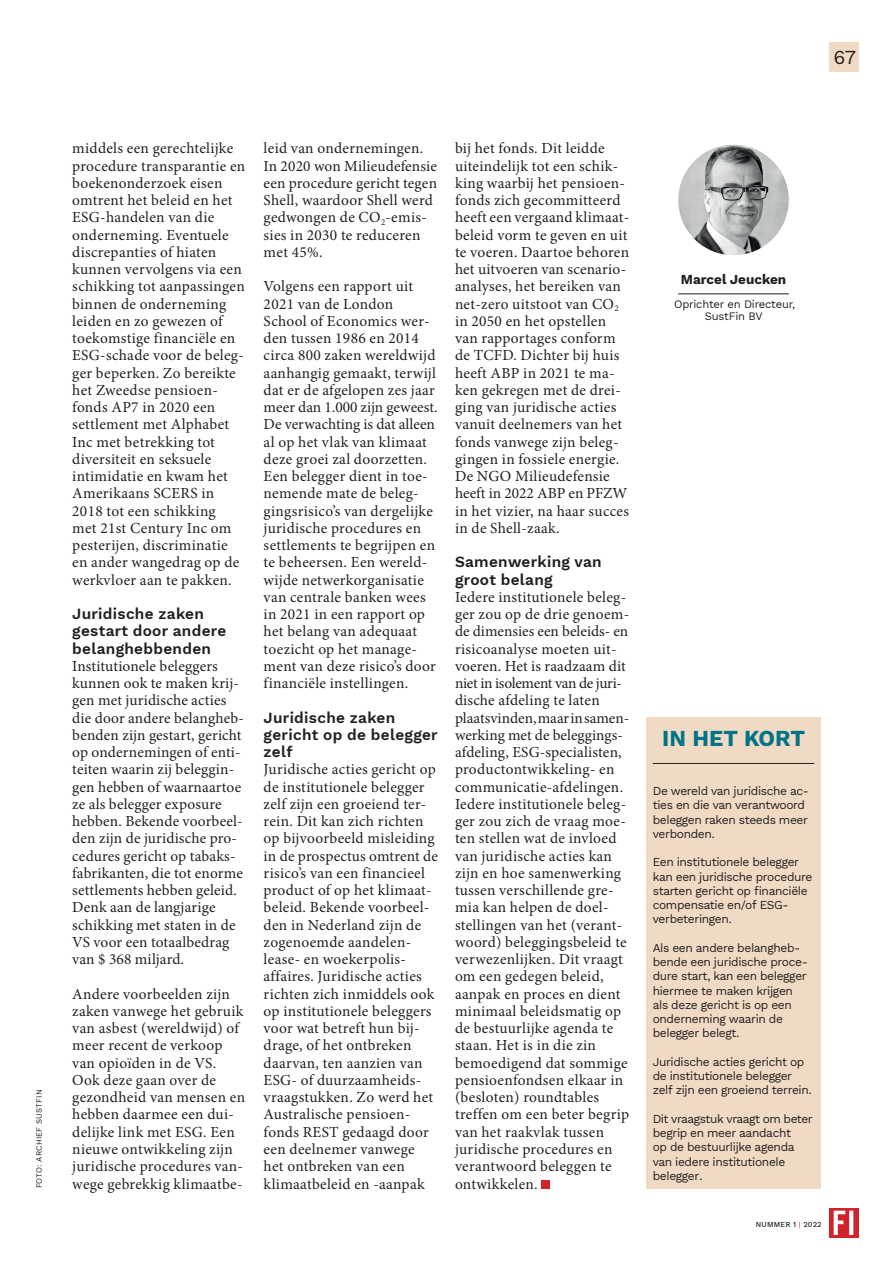
<style>
.page{position:relative;width:893px;height:1263px;background:#fff}
.page>*{position:absolute;margin:0;border:0;box-sizing:border-box;transform-origin:0 0}
.t1{font:700 22.5px "Work Sans";color:#007487}
.t2{font:19.5px "Work Sans";color:#231f20}
.t3{font:15.3px/17.2px "Minion Pro";letter-spacing:.015em;color:#231f20}
.t4{font:600 15.3px/17.2px "Work Sans";letter-spacing:.02em;color:#231f20}
.t5{font:700 13.5px "Work Sans";color:#231f20}
.t6{font:12px/14.2px "Work Sans";letter-spacing:-.03em;color:#231f20}
.t7{font:11.25px/12px "Work Sans";letter-spacing:-.02em;color:#231f20;text-align:center}
.t8{font:7.95px "Work Sans";letter-spacing:.02em;color:#231f20}
.t9{font:500 7.5px "Work Sans";letter-spacing:.02em;color:#231f20}
.s1{font-weight:400;color:#d1232a}
</style>
<div class="page">
<div style="left:829px;top:43px;width:30px;height:29px;background:#f0dac4"></div>
<div style="left:646px;top:717px;width:175px;height:471px;background:#f0dac4"></div>
<hr style="left:653px;top:763px;width:161px;height:1px;background:#231f20">
<svg style="left:829px;top:1208px;width:30px;height:30px"></svg>
<svg style="left:834px;top:1210px;width:19px;height:25px"></svg>
<div style="left:541px;top:1180px;width:9px;height:8px;background:#d1232a"></div>
<img style="left:678px;top:145px;width:111px;height:110px;border-radius:55px">
<hr style="left:678px;top:294px;width:111px;height:1px;background:#231f20">
<p class="t2" style="left:834px;top:43px;width:24px">67</p>
<p class="t8" style="left:33px;top:1188px;width:101px;rotate:-90deg">FOTO: ARCHIEF SUSTFIN</p>
<p class="t3" style="left:72px;top:140px;width:175px">middels een gerechtelijke procedure transparantie en boekenonderzoek eisen omtrent het beleid en het<br>ESG-handelen van die onderneming. Eventuele discrepanties of hiaten kunnen vervolgens via een schikking tot aanpassingen binnen de onderneming leiden en zo gewezen of toekomstige financiële en<br>ESG-schade voor de beleg&shy;ger beperken. Zo bereikte het Zweedse pensioen&shy;fonds AP7 in 2020 een settlement met Alphabet<br>Inc met betrekking tot diversiteit en seksuele intimidatie en kwam het<br>Amerikaans SCERS in<br>2018 tot een schikking<br>met 21st Century Inc om pesterijen, discriminatie en ander wangedrag op de werkvloer aan te pakken.</p>
<p class="t4" style="left:72px;top:605px;width:156px">Juridische zaken gestart door andere belanghebbenden</p>
<p class="t3" style="left:72px;top:657px;width:173px">Institutionele beleggers kunnen ook te maken krij&shy;gen met juridische acties die door andere belangheb&shy;benden zijn gestart, gericht op ondernemingen of enti&shy;teiten waarin zij beleggin&shy;gen hebben of waarnaartoe ze als belegger exposure hebben. Bekende voorbeel&shy;den zijn de juridische pro&shy;cedures gericht op tabaks&shy;fabrikanten, die tot enorme settlements hebben geleid.<br>Denk aan de langjarige schikking met staten in de<br>VS voor een totaalbedrag van $ 368 miljard.</p>
<p class="t3" style="left:72px;top:985px;width:174px">Andere voorbeelden zijn zaken vanwege het gebruik van asbest (wereldwijd) of meer recent de verkoop van opioïden in de VS.<br>Ook deze gaan over de gezondheid van mensen en hebben daarmee een dui&shy;delijke link met ESG. Een nieuwe ontwikkeling zijn juridische procedures van-</p>
<p class="t3" style="left:72px;top:1175px;width:172px">wege gebrekkig klimaatbe-</p>
<p class="t3" style="left:264px;top:140px;width:175px">leid van ondernemingen.<br>In 2020 won Milieudefensie een procedure gericht tegen<br>Shell, waardoor Shell werd gedwongen de CO<sub>2</sub>-emis&shy;sies in 2030 te reduceren met 45%.</p>
<p class="t3" style="left:264px;top:278px;width:175px">Volgens een rapport uit<br>2021 van de London<br>School of Economics wer&shy;den tussen 1986 en 2014 circa 800 zaken wereldwijd aanhangig gemaakt, terwijl dat er de afgelopen zes jaar meer dan 1.000 zijn geweest.<br>De verwachting is dat alleen al op het vlak van klimaat deze groei zal doorzetten.<br>Een belegger dient in toe&shy;nemende mate de beleg&shy;gingsrisico’s van dergelijke juridische procedures en settlements te begrijpen en te beheersen. Een wereld&shy;wijde netwerkorganisatie van centrale banken wees in 2021 in een rapport op het belang van adequaat toezicht op het manage&shy;ment van deze risico’s door financiële instellingen.</p>
<p class="t4" style="left:264px;top:708px;width:176px">Juridische zaken gericht op de belegger zelf</p>
<p class="t3" style="left:264px;top:761px;width:176px">Juridische acties gericht op de institutionele belegger zelf zijn een groeiend ter&shy;rein. Dit kan zich richten op bijvoorbeeld misleiding in de prospectus omtrent de risico’s van een financieel product of op het klimaat&shy;beleid. Bekende voorbeel&shy;den in Nederland zijn de zogenoemde aandelen&shy;lease- en woekerpolis&shy;affaires. Juridische acties richten zich inmiddels ook op institutionele beleggers voor wat betreft hun bij&shy;drage, of het ontbreken daarvan, ten aanzien van<br>ESG- of duurzaamheids&shy;vraagstukken. Zo werd het<br>Australische pensioen&shy;fonds REST gedaagd door een deelnemer vanwege het ontbreken van een klimaatbeleid en -aanpak</p>
<p class="t3" style="left:455px;top:140px;width:176px">bij het fonds. Dit leidde uiteindelijk tot een schik&shy;king waarbij het pensioen&shy;fonds zich gecommitteerd heeft een vergaand klimaat&shy;beleid vorm te geven en uit te voeren. Daartoe behoren het uitvoeren van scenario&shy;analyses, het bereiken van net-zero uitstoot van CO<sub>2 </sub>in 2050 en het opstellen van rapportages conform de TCFD. Dichter bij huis heeft ABP in 2021 te ma&shy;ken gekregen met de drei&shy;ging van juridische acties vanuit deelnemers van het fonds vanwege zijn beleg&shy;gingen in fossiele energie.<br>De NGO Milieudefensie heeft in 2022 ABP en PFZW in het vizier, na haar succes in de Shell-zaak.</p>
<p class="t4" style="left:455px;top:553px;width:148px">Samenwerking van groot belang</p>
<p class="t3" style="left:455px;top:588px;width:176px">Iedere institutionele beleg&shy;ger zou op de drie genoem&shy;de dimensies een beleids- en risicoanalyse moeten uit&shy;voeren. Het is raadzaam dit niet in isolement van de juri&shy;dische afdeling te laten plaatsvinden, maar in samen&shy;werking met de beleggings&shy;afdeling, ESG-specialisten, productontwikkeling- en communicatie-afdelingen.<br>Iedere institutionele beleg&shy;ger zou zich de vraag moe&shy;ten stellen wat de invloed van juridische acties kan zijn en hoe samenwerking tussen verschillende gre&shy;mia kan helpen de doel&shy;stellingen van het (verant&shy;woord) beleggingsbeleid te verwezenlijken. Dit vraagt om een gedegen beleid, aanpak en proces en dient minimaal beleidsmatig op de bestuurlijke agenda te staan. Het is in die zin bemoedigend dat sommige pensioenfondsen elkaar in (besloten) roundtables treffen om een beter begrip van het raakvlak tussen juridische procedures en verantwoord beleggen te ontwikkelen.</p>
<p class="t5" style="left:681px;top:269px;width:107px">Marcel Jeucken</p>
<p class="t7" style="left:674px;top:298px;width:122px">Oprichter en Directeur,<br>SustFin BV</p>
<h1 class="t1" style="left:662px;top:722px;width:144px">IN HET KORT</h1>
<p class="t6" style="left:653px;top:783px;width:158px">De wereld van juridische ac&shy;ties en die van verantwoord beleggen raken steeds meer verbonden.</p>
<p class="t6" style="left:653px;top:855px;width:161px">Een institutionele belegger kan een juridische procedure starten gericht op financiële compensatie en/of ESG&shy;verbeteringen.</p>
<p class="t6" style="left:653px;top:940px;width:157px">Als een andere belangheb&shy;bende een juridische proce&shy;dure start, kan een belegger hiermee te maken krijgen als deze gericht is op een onderneming waarin de belegger belegt.</p>
<p class="t6" style="left:653px;top:1054px;width:161px">Juridische acties gericht op de institutionele belegger zelf zijn een groeiend terrein.</p>
<p class="t6" style="left:653px;top:1111px;width:162px">Dit vraagstuk vraagt om beter begrip en meer aandacht<br>op de bestuurlijke agenda van iedere institutionele belegger.</p>
<p class="t9" style="left:756px;top:1219px;width:67px">NUMMER 1 <span class="s1">|</span> 2022</p>
</div>
